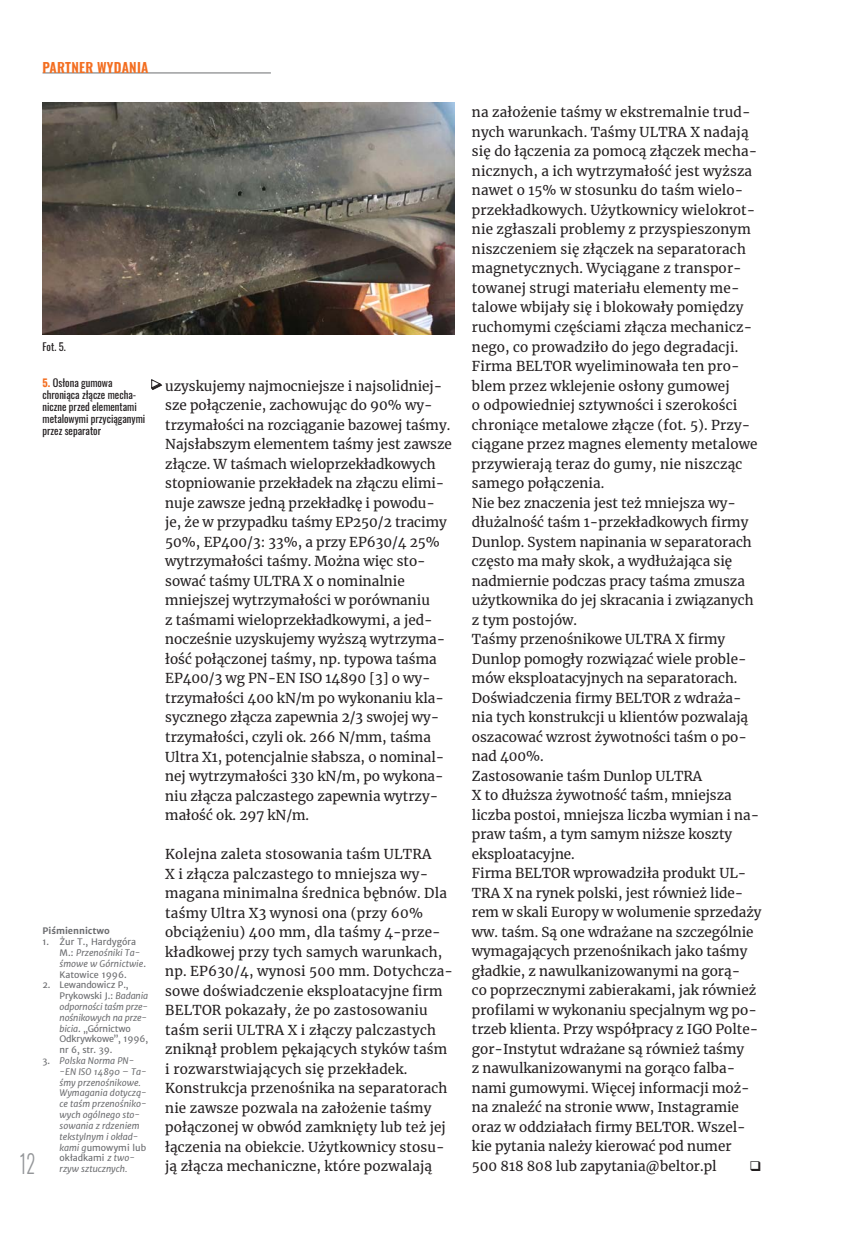
<style>
.page{position:relative;width:868px;height:1234px;background:#fff}
.page>*{position:absolute;margin:0;border:0;box-sizing:border-box;transform-origin:0 0}
.t1{font:300 25.5px "Oswald";color:#939598;scale:.71 1}
.t2{font:13.5px/19.5px "Merriweather";color:#231f20}
.t3{font:600 13.5px "Oswald";letter-spacing:.02em;color:#f36e21}
.t4{font:10.5px/12px "Oswald";color:#231f20}
.t5{font:9px/10.8px "Merriweather Sans";letter-spacing:-.015em;color:#6c6d70}
.t6{font:italic 9px/10.8px "Merriweather Sans";color:#6c6d70}
.t7{font:700 9px "Merriweather Sans";color:#6c6d70}
.s1{font-weight:700;color:#f36e21}
.s2{font-style:italic}
.s3{font-style:normal}
</style>
<div class="page">
<hr style="left:43px;top:73px;width:228px;height:1px;background:#6c6d70">
<img style="left:43px;top:102px;width:412px;height:232px">
<svg style="left:151px;top:379px;width:10px;height:5px"></svg>
<svg style="left:152px;top:384px;width:9px;height:5px"></svg>
<div style="left:151px;top:384px;width:11px;height:6px;border:1px solid #231f20"></div>
<p class="t3" style="left:43px;top:60px;width:107px">PARTNER WYDANIA</p>
<p class="t4" style="left:43px;top:339px;width:25px">Fot. 5.</p>
<p class="t4" style="left:43px;top:375px;width:104px"><span class="s1">5.</span> Osłona gumowa chroniąca złącze mecha&shy;niczne przed elementami metalowymi przyciąganymi przez separator</p>
<h1 class="t1" style="left:20px;top:1140px;width:23px">12</h1>
<p class="t7" style="left:43px;top:925px;width:69px">Piśmiennictwo</p>
<p class="t5" style="left:60px;top:936px;width:88px;text-indent:-17px">1. Żur T., Hardygóra<br>M.: <span class="s2">Przenośniki Ta&shy;śmowe w Górnictwie</span>.<br>Katowice 1996.</p>
<p class="t5" style="left:60px;top:979px;width:90px;text-indent:-17px">2. Lewandowicz P.,<br>Prykowski J.: <span class="s2">Badania odporności taśm prze&shy;nośnikowych na prze&shy;bicia</span>. „Górnictwo<br>Odkrywkowe”, 1996, nr 6, str. 39.</p>
<p class="t6" style="left:60px;top:1054px;width:89px;text-indent:-17px"><span class="s3">3.</span> Polska Norma PN--EN ISO 14890 – Ta&shy;śmy przenośnikowe.<br>Wymagania dotyczą&shy;ce taśm przenośniko&shy;wych ogólnego sto&shy;sowania z rdzeniem tekstylnym i okład&shy;kami g<span class="s3">umowymi lub okładkami</span> z two&shy;rzyw sztucznych.</p>
<p class="t2" style="left:165px;top:376px;width:288px">uzyskujemy najmocniejsze i najsolidniej&shy;sze połączenie, zachowując do 90% wy&shy;trzymałości na rozciąganie bazowej taśmy.<br>Najsłabszym elementem taśmy jest zawsze złącze. W taśmach wieloprzekładkowych stopniowanie przekładek na złączu elimi&shy;nuje zawsze jedną przekładkę i powodu&shy;je, że w przypadku taśmy EP250/2 tracimy 50%, EP400/3: 33%, a przy EP630/4 25% wytrzymałości taśmy. Można więc sto&shy;sować taśmy ULTRA X o nominalnie mniejszej wytrzymałości w porównaniu<br>z taśmami wieloprzekładkowymi, a jed&shy;nocześnie uzyskujemy wyższą wytrzyma&shy;łość połączonej taśmy, np. typowa taśma EP400/3 wg PN-EN ISO 14890 [3] o wy&shy;trzymałości 400 kN/m po wykonaniu kla&shy;sycznego złącza zapewnia 2/3 swojej wy&shy;trzymałości, czyli ok. 266 N/mm, taśma Ultra X1, potencjalnie słabsza, o nominal&shy;nej wytrzymałości 330 kN/m, po wykona&shy;niu złącza palczastego zapewnia wytrzy&shy;małość ok. 297 kN/m.</p>
<p class="t2" style="left:165px;top:843px;width:289px">Kolejna zaleta stosowania taśm ULTRA<br>X i złącza palczastego to mniejsza wy&shy;magana minimalna średnica bębnów. Dla taśmy Ultra X3 wynosi ona (przy 60% obciążeniu) 400 mm, dla taśmy 4-prze&shy;kładkowej przy tych samych warunkach, np. EP630/4, wynosi 500 mm. Dotychcza&shy;sowe doświadczenie eksploatacyjne firm BELTOR pokazały, że po zastosowaniu taśm serii ULTRA X i złączy palczastych zniknął problem pękających styków taśm i rozwarstwiających się przekładek.<br>Konstrukcja przenośnika na separatorach nie zawsze pozwala na założenie taśmy połączonej w obwód zamknięty lub też jej łączenia na obiekcie. Użytkownicy stosu&shy;ją złącza mechaniczne, które pozwalają</p>
<p class="t2" style="left:472px;top:102px;width:291px">na założenie taśmy w ekstremalnie trud&shy;nych warunkach. Taśmy ULTRA X nadają się do łączenia za pomocą złączek mecha&shy;nicznych, a ich wytrzymałość jest wyższa nawet o 15% w stosunku do taśm wielo&shy;przekładkowych. Użytkownicy wielokrot&shy;nie zgłaszali problemy z przyspieszonym niszczeniem się złączek na separatorach magnetycznych. Wyciągane z transpor&shy;towanej strugi materiału elementy me&shy;talowe wbijały się i blokowały pomiędzy ruchomymi częściami złącza mechanicz&shy;nego, co prowadziło do jego degradacji.<br>Firma BELTOR wyeliminowała ten pro&shy;blem przez wklejenie osłony gumowej<br>o odpowiedniej sztywności i szerokości chroniące metalowe złącze (fot. 5). Przy&shy;ciągane przez magnes elementy metalowe przywierają teraz do gumy, nie niszcząc samego połączenia.<br>Nie bez znaczenia jest też mniejsza wy&shy;dłużalność taśm 1-przekładkowych firmy Dunlop. System napinania w separatorach często ma mały skok, a wydłużająca się nadmiernie podczas pracy taśma zmusza użytkownika do jej skracania i związanych z tym postojów.<br>Taśmy przenośnikowe ULTRA X firmy Dunlop pomogły rozwiązać wiele proble&shy;mów eksploatacyjnych na separatorach.<br>Doświadczenia firmy BELTOR z wdraża&shy;nia tych konstrukcji u klientów pozwalają oszacować wzrost żywotności taśm o po&shy;nad 400%.<br>Zastosowanie taśm Dunlop ULTRA<br>X to dłuższa żywotność taśm, mniejsza liczba postoi, mniejsza liczba wymian i na&shy;praw taśm, a tym samym niższe koszty eksploatacyjne.<br>Firma BELTOR wprowadziła produkt UL-TRA X na rynek polski, jest również lide&shy;rem w skali Europy w wolumenie sprzedaży ww. taśm. Są one wdrażane na szczególnie wymagających przenośnikach jako taśmy gładkie, z nawulkanizowanymi na gorą-<br>co poprzecznymi zabierakami, jak również profilami w wykonaniu specjalnym wg po&shy;trzeb klienta. Przy współpracy z IGO Polte&shy;gor-Instytut wdrażane są również taśmy<br>z nawulkanizowanymi na gorąco falba&shy;nami gumowymi. Więcej informacji moż&shy;na znaleźć na stronie www, Instagramie oraz w oddziałach firmy BELTOR. Wszel&shy;kie pytania należy kierować pod numer<br>500 818 808 lub zapytania@beltor.pl</p>
</div>
